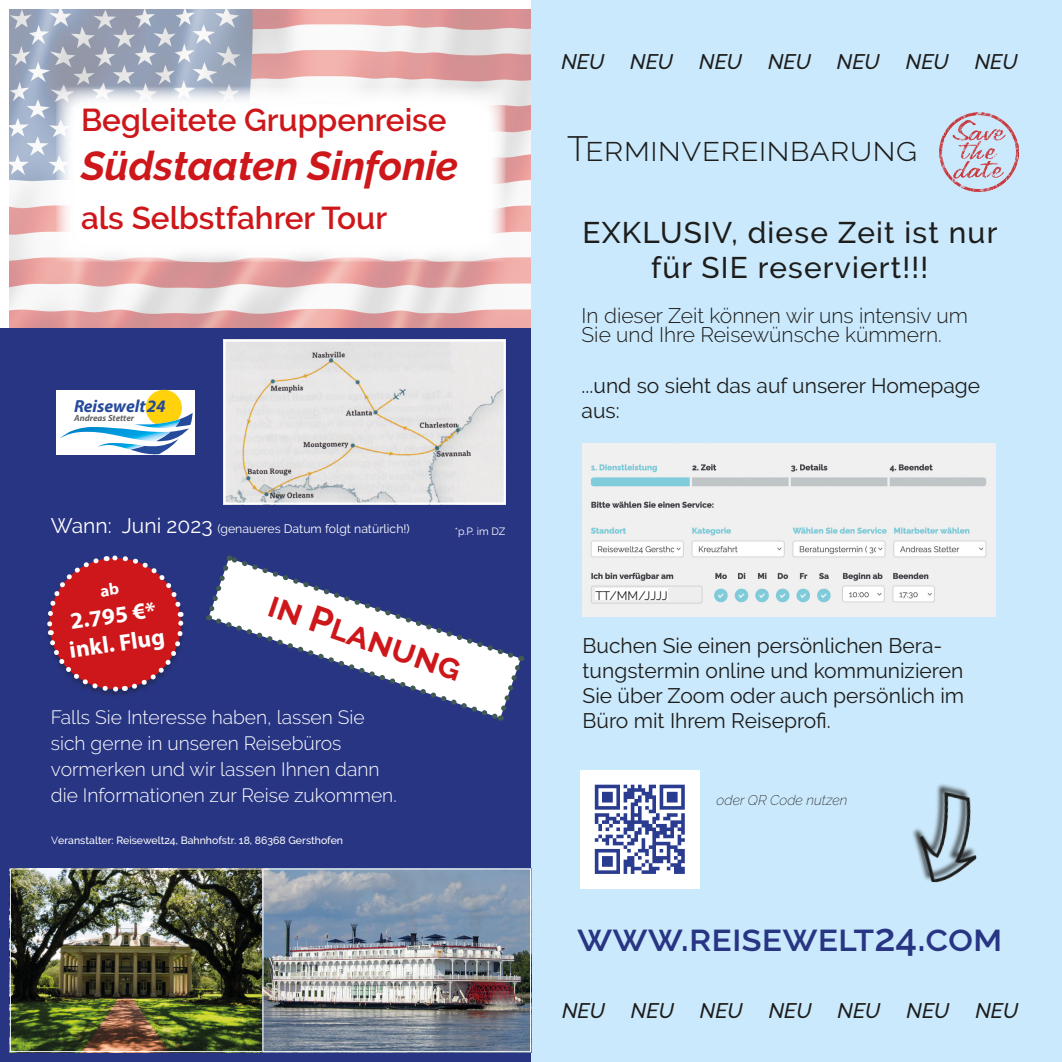
<style>
.page{position:relative;width:1062px;height:1062px;background:#fff}
.page>*{position:absolute;margin:0;border:0;box-sizing:border-box;transform-origin:0 0}
.t1{font:italic 700 40.25px "Raleway";color:#cd171a}
.t2{font:600 38.5px "Raleway";color:#283583}
.t3{font:700 36.75px "Raleway";color:#cd171a}
.t4{font:300 35px "Raleway";color:#1d1d1b}
.t5{font:600 31.5px "Raleway";color:#cd171a}
.t6{font:500 29.75px/35.7px "Raleway";letter-spacing:.04em;color:#1d1d1b;text-align:center}
.t7{font:700 23.45px "Myriad Pro";color:#fff}
.t8{font:21px/25.2px "Raleway";color:#1d1d1b}
.t9{font:300 21px/19.2px "Raleway";color:#1d1d1b}
.t10{font:italic 500 21px "Raleway";color:#1d1d1b}
.t11{font:300 19.25px/26.2px "Raleway";color:#fff}
.t12{font:italic 700 17.5px "Myriad Pro";color:#254a9a}
.t13{font:italic 200 14px "Raleway";color:#1d1d1b}
.t14{font:12.25px "Raleway";color:#fff}
.t15{font:12.25px "Raleway";letter-spacing:-.01em;color:#1d1d1b}
.t16{font:500 10.5px "Raleway";color:#fff}
.t17{font:10.5px "Raleway";color:#fff}
.t18{font:italic 700 8.92px "Myriad Pro";color:#646463}
.s1{font-size:21px}
.s2{font-weight:400}
</style>
<div class="page">
<img style="left:10px;top:10px;width:521px;height:319px">
<div style="left:531px;top:0;width:531px;height:1062px;background:#cbe9fc"></div>
<img style="left:582px;top:443px;width:413px;height:173px">
<img style="left:912px;top:784px;width:65px;height:99px">
<img style="left:581px;top:770px;width:118px;height:118px">
<img style="left:939px;top:112px;width:79px;height:79px">
<div style="left:0;top:329px;width:531px;height:733px;background:#283583"></div>
<svg style="left:206px;top:555px;width:319px;height:166px"></svg>
<img style="left:227px;top:343px;width:275px;height:158px">
<div style="left:224px;top:340px;width:281px;height:164px;border:2px solid #fff"></div>
<img style="left:12px;top:870px;width:517px;height:180px">
<div style="left:10px;top:868px;width:253px;height:184px;border:1px solid #fff"></div>
<div style="left:56px;top:87px;width:449px;height:175px;background:#fff"></div>
<div style="left:44px;top:556px;width:143px;height:142px;background:#1d1d1b;opacity:.34"></div>
<div style="left:262px;top:868px;width:269px;height:184px;border:1px solid #fff"></div>
<div style="left:56px;top:390px;width:139px;height:64px;background:#fff"></div>
<svg style="left:60px;top:390px;width:132px;height:64px"></svg>
<div style="left:595px;top:588px;width:73px;height:12px;background:#fff"></div>
<svg style="left:45px;top:555px;width:140px;height:138px"></svg>
<h3 class="t5" style="left:81px;top:102px;width:367px">Begleitete Gruppenreise</h3>
<h1 class="t1" style="left:81px;top:143px;width:378px">Südstaaten Sinfonie</h1>
<h3 class="t5" style="left:81px;top:200px;width:307px">als Selbstfahrer Tour</h3>
<p class="t12" style="left:74px;top:395px;width:93px">Reisewelt24</p>
<p class="t18" style="left:74px;top:412px;width:61px">Andreas Stetter</p>
<p class="t14" style="left:51px;top:521px;width:360px"><span class="s1">Wann: Juni 2023</span> (genaueres Datum folgt natürlich!)</p>
<p class="t17" style="left:455px;top:525px;width:52px">*p.P. im DZ</p>
<p class="t7" style="left:68px;top:606px;width:88px;rotate:-8deg">2.795 €*</p>
<p class="t7" style="left:67px;top:635px;width:98px;rotate:-8deg">inkl. Flug</p>
<p class="t3" style="left:277px;top:583px;width:204px;rotate:19deg">in Planung</p>
<p class="t11" style="left:51px;top:703px;width:315px">Falls Sie Interesse haben, lassen Sie sich gerne in unseren Reisebüros</p>
<p class="t11" style="left:51px;top:756px;width:347px">vormerken und wir lassen Ihnen dann die Informationen zur Reise zukommen.</p>
<p class="t16" style="left:51px;top:834px;width:293px"><span class="s2">V</span>eranstalter: Reisewelt24, Bahnhofstr. 18, 86368 Gersthofen</p>
<p class="t10" style="left:561px;top:50px;width:458px">NEU NEU NEU NEU NEU NEU NEU</p>
<p class="t4" style="left:567px;top:128px;width:352px">Terminvereinbarung</p>
<p class="t6" style="left:582px;top:214px;width:416px">EXKLUSIV, diese Zeit ist nur für SIE reserviert!!!</p>
<p class="t9" style="left:581px;top:306px;width:388px">In dieser Zeit können wir uns intensiv um<br>Sie und Ihre Reisewünsche kümmern.</p>
<p class="t8" style="left:581px;top:372px;width:400px">...und so sieht das auf unserer Homepage aus:</p>
<p class="t15" style="left:595px;top:588px;width:74px">TT/MM/JJJJ</p>
<p class="t8" style="left:582px;top:632px;width:383px">Buchen Sie einen persönlichen Bera&shy;tungstermin online und kommunizieren Sie über Zoom oder auch persönlich im Büro mit Ihrem Reiseprofi.</p>
<p class="t13" style="left:716px;top:792px;width:132px">oder QR Code nutzen</p>
<p class="t2" style="left:577px;top:915px;width:427px">www.reisewelt24.com</p>
<p class="t10" style="left:562px;top:998px;width:458px">NEU NEU NEU NEU NEU NEU NEU</p>
</div>
